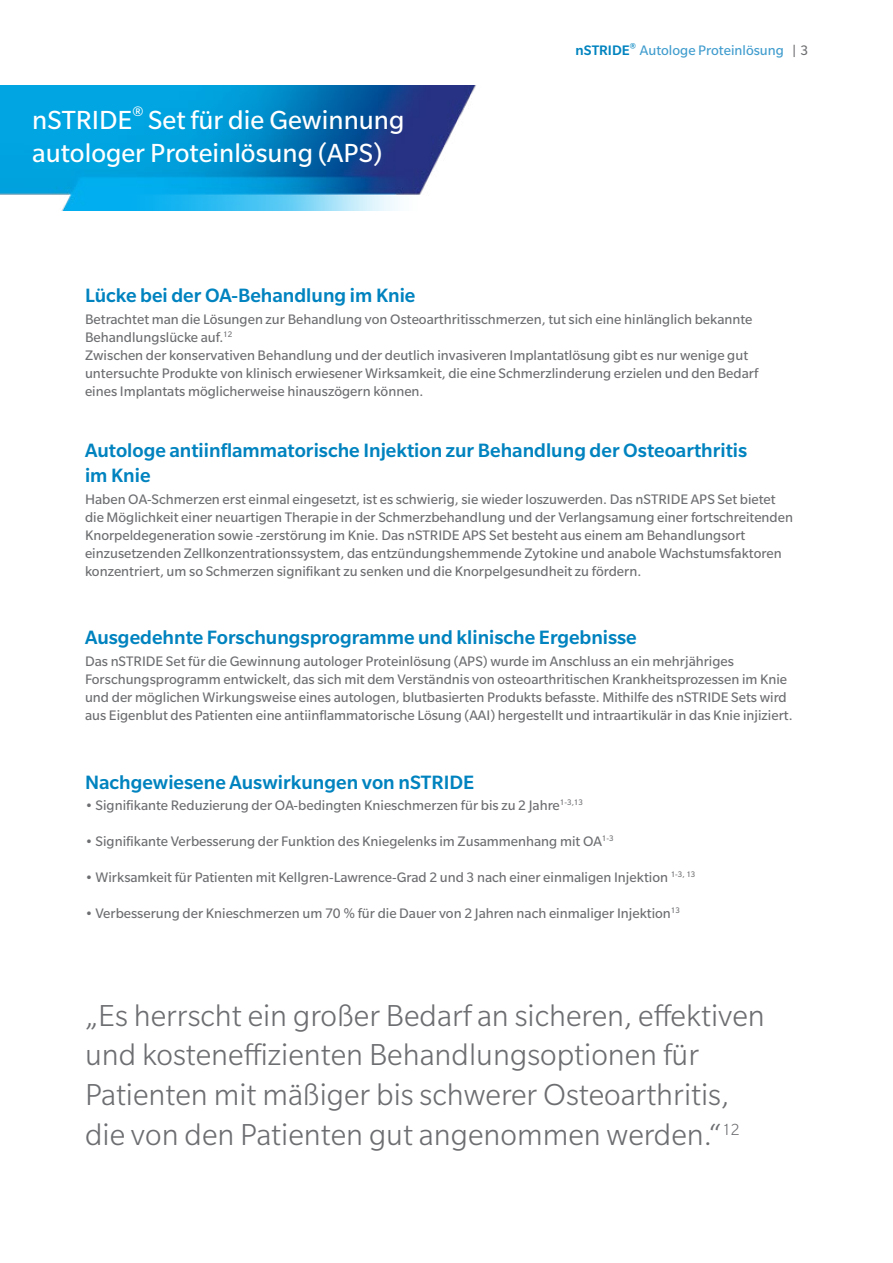
<style>
.page{position:relative;width:893px;height:1263px;background:#fff}
.page>*{position:absolute;margin:0;border:0;box-sizing:border-box;transform-origin:0 0}
.t1{font:300 33px/39.6px "Slate Pro";color:#6d6e71}
.t2{font:28.5px/33px "Slate Pro";color:#fff}
.t3{font:500 21px/25.2px "Slate Pro";color:#0083bf}
.t4{font:15px/18px "Slate Pro";color:#6d6e71}
.t5{font:15px "Slate Pro";color:#419dce}
.s1{font-weight:500;color:#0083bf}
.s2{color:#6d6e71}
</style>
<div class="page">
<img style="left:0;top:85px;width:476px;height:126px">
<h2 class="t2" style="left:32px;top:103px;width:374px">nSTRIDE<sup>®</sup> Set für die Gewinnung autologer Proteinlösung (APS)</h2>
<p class="t5" style="left:576px;top:42px;width:234px"><span class="s1">nSTRIDE</span><sup>®</sup> Autologe Proteinlösung <span class="s2">| 3</span></p>
<h3 class="t3" style="left:85px;top:282px;width:332px">Lücke bei der OA-Behandlung im Knie</h3>
<p class="t4" style="left:85px;top:310px;width:675px">Betrachtet man die Lösungen zur Behandlung von Osteoarthritisschmerzen, tut sich eine hinlänglich bekannte Behandlungslücke auf.<sup>12<br></sup>Zwischen der konservativen Behandlung und der deutlich invasiveren Implantatlösung gibt es nur wenige gut untersuchte Produkte von klinisch erwiesener Wirksamkeit, die eine Schmerzlinderung erzielen und den Bedarf eines Implantats möglicherweise hinauszögern können.</p>
<h3 class="t3" style="left:85px;top:438px;width:664px">Autologe antiinflammatorische Injektion zur Behandlung der Osteoarthritis im Knie</h3>
<p class="t4" style="left:85px;top:490px;width:709px">Haben OA-Schmerzen erst einmal eingesetzt, ist es schwierig, sie wieder loszuwerden. Das nSTRIDE APS Set bietet die Möglichkeit einer neuartigen Therapie in der Schmerzbehandlung und der Verlangsamung einer fortschreitenden Knorpeldegeneration sowie -zerstörung im Knie. Das nSTRIDE APS Set besteht aus einem am Behandlungsort einzusetzenden Zellkonzentrationssystem, das entzündungshemmende Zytokine und anabole Wachstumsfaktoren konzentriert, um so Schmerzen signifikant zu senken und die Knorpelgesundheit zu fördern.</p>
<h3 class="t3" style="left:85px;top:625px;width:553px">Ausgedehnte Forschungsprogramme und klinische Ergebnisse</h3>
<p class="t4" style="left:85px;top:652px;width:709px">Das nSTRIDE Set für die Gewinnung autologer Proteinlösung (APS) wurde im Anschluss an ein mehrjähriges Forschungsprogramm entwickelt, das sich mit dem Verständnis von osteoarthritischen Krankheitsprozessen im Knie und der möglichen Wirkungsweise eines autologen, blutbasierten Produkts befasste. Mithilfe des nSTRIDE Sets wird aus Eigenblut des Patienten eine antiinflammatorische Lösung (AAI) hergestellt und intraartikulär in das Knie injiziert.</p>
<h3 class="t3" style="left:85px;top:769px;width:391px">Nachgewiesene Auswirkungen von nSTRIDE</h3>
<p class="t4" style="left:85px;top:796px;width:500px">• Signifikante Reduzierung der OA-bedingten Knieschmerzen für bis zu 2 Jahre<sup>1-3,13</sup></p>
<p class="t4" style="left:85px;top:832px;width:530px">• Signifikante Verbesserung der Funktion des Kniegelenks im Zusammenhang mit OA<sup>1-3</sup></p>
<p class="t4" style="left:85px;top:868px;width:612px">• Wirksamkeit für Patienten mit Kellgren-Lawrence-Grad 2 und 3 nach einer einmaligen Injektion <sup>1-3,</sup> <sup>13</sup></p>
<p class="t4" style="left:85px;top:904px;width:597px">• Verbesserung der Knieschmerzen um 70 % für die Dauer von 2 Jahren nach einmaliger Injektion<sup>13</sup></p>
<h1 class="t1" style="left:85px;top:995px;width:681px">„Es herrscht ein großer Bedarf an sicheren, effektiven und kosteneffizienten Behandlungsoptionen für Patienten mit mäßiger bis schwerer Osteoarthritis, die von den Patienten gut angenommen werden.“<sup>12</sup></h1>
</div>
